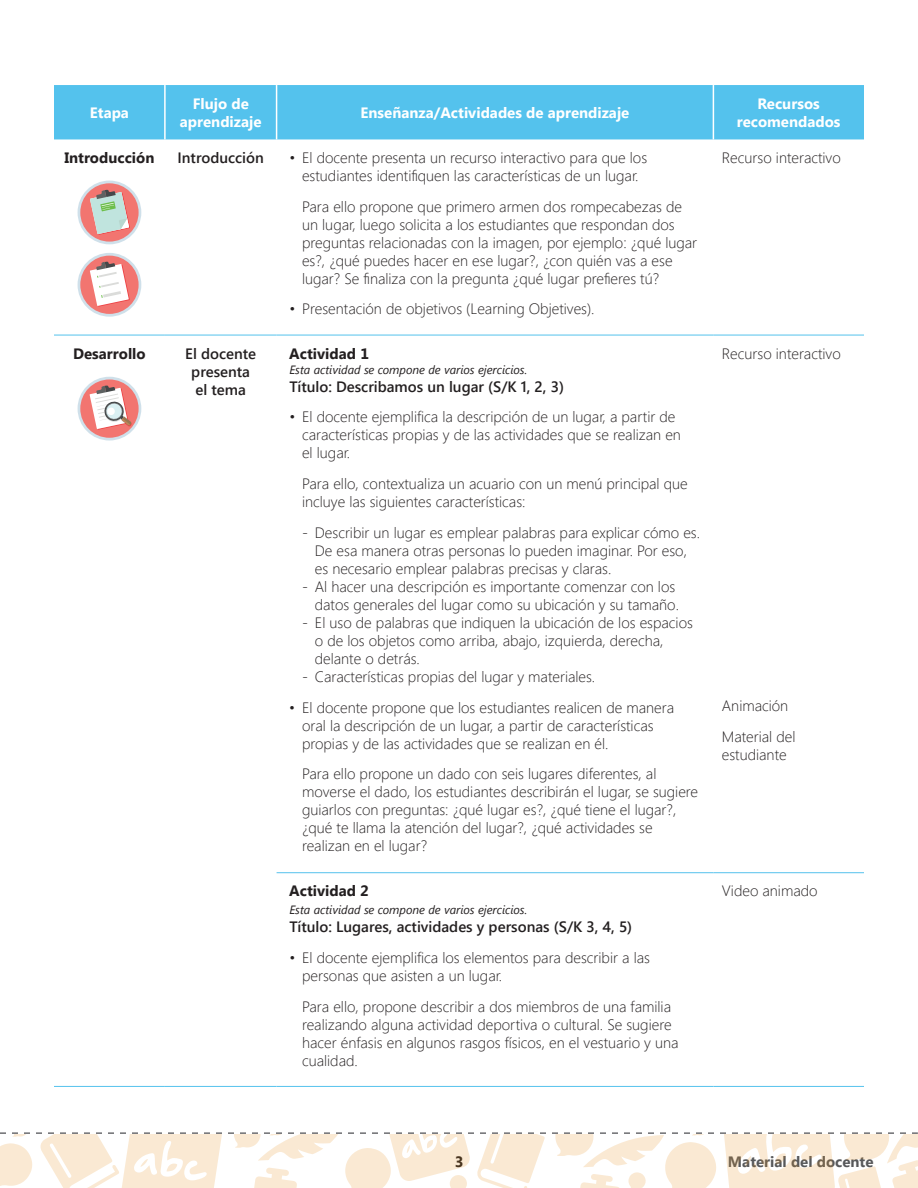
<style>
.page{position:relative;width:918px;height:1188px;background:#fff}
.page>*{position:absolute;margin:0;border:0;box-sizing:border-box;transform-origin:0 0}
.t1{font:300 15px/18px "Segoe UI";color:#231f20}
.t2{font:600 15px/18px "Segoe UI";color:#231f20;text-align:center}
.t3{font:700 15px/18px "Segoe UI";color:#fff;text-align:center}
.t4{font:700 15px "Segoe UI";color:#231f20}
.t5{font:700 15px "Segoe UI";color:#57585a}
.t6{font:italic 12px "Segoe UI";color:#231f20}
</style>
<div class="page">
<svg style="left:0;top:1132px;width:918px;height:56px"></svg>
<div style="left:54px;top:85px;width:810px;height:54px;background:#54c2ed"></div>
<hr style="left:164px;top:85px;width:2px;height:54px;background:#fff">
<hr style="left:276px;top:85px;width:1px;height:54px;background:#fff">
<hr style="left:713px;top:85px;width:1px;height:54px;background:#fff">
<hr style="left:54px;top:335px;width:111px;height:1px;background:#54c2ed">
<hr style="left:165px;top:335px;width:112px;height:1px;background:#54c2ed">
<hr style="left:277px;top:335px;width:436px;height:1px;background:#54c2ed">
<hr style="left:713px;top:335px;width:151px;height:1px;background:#54c2ed">
<hr style="left:277px;top:872px;width:436px;height:1px;background:#54c2ed">
<hr style="left:713px;top:872px;width:151px;height:1px;background:#54c2ed">
<hr style="left:54px;top:1086px;width:111px;height:1px;background:#54c2ed">
<hr style="left:165px;top:1086px;width:112px;height:1px;background:#54c2ed">
<hr style="left:277px;top:1086px;width:436px;height:1px;background:#54c2ed">
<hr style="left:713px;top:1086px;width:151px;height:1px;background:#54c2ed">
<div style="left:78px;top:181px;width:63px;height:63px;background:#cfe0ea;border-radius:50%"></div>
<div style="left:80px;top:183px;width:59px;height:59px;background:#f27570;border-radius:50%"></div>
<svg style="left:90px;top:190px;width:40px;height:45px"></svg>
<svg style="left:78px;top:253px;width:63px;height:64px"></svg>
<div style="left:80px;top:256px;width:59px;height:58px;background:#f27570;border-radius:50%"></div>
<svg style="left:90px;top:261px;width:40px;height:46px"></svg>
<div style="left:78px;top:377px;width:63px;height:64px;background:#cfe0ea;border-radius:50%"></div>
<div style="left:80px;top:379px;width:59px;height:59px;background:#f27570;border-radius:50%"></div>
<svg style="left:90px;top:385px;width:42px;height:45px"></svg>
<p class="t3" style="left:90px;top:103px;width:41px">Etapa</p>
<p class="t3" style="left:180px;top:94px;width:83px">Flujo de aprendizaje</p>
<p class="t3" style="left:361px;top:103px;width:270px">Enseñanza/Actividades de aprendizaje</p>
<p class="t3" style="left:737px;top:94px;width:105px">Recursos recomendados</p>
<p class="t4" style="left:64px;top:147px;width:92px">Introducción</p>
<p class="t2" style="left:178px;top:148px;width:88px">Introducción</p>
<p class="t1" style="left:289px;top:148px;width:359px;text-align:center">• El docente presenta un recurso interactivo para que los estudiantes identifiquen las características de un lugar.</p>
<p class="t1" style="left:302px;top:197px;width:397px">Para ello propone que primero armen dos rompecabezas de un lugar, luego solicita a los estudiantes que respondan dos preguntas relacionadas con la imagen, por ejemplo: ¿qué lugar es?, ¿qué puedes hacer en ese lugar?, ¿con quién vas a ese lugar? Se finaliza con la pregunta ¿qué lugar prefieres tú?</p>
<p class="t1" style="left:289px;top:299px;width:307px">• Presentación de objetivos (Learning Objetives).</p>
<p class="t1" style="left:722px;top:148px;width:120px">Recurso interactivo</p>
<p class="t4" style="left:73px;top:343px;width:74px">Desarrollo</p>
<p class="t2" style="left:185px;top:344px;width:72px">El docente presenta el tema</p>
<p class="t4" style="left:289px;top:343px;width:81px">Actividad 1</p>
<p class="t6" style="left:289px;top:361px;width:239px">Esta actividad se compone de varios ejercicios.</p>
<p class="t2" style="left:289px;top:377px;width:276px">Título: Describamos un lugar (S/K 1, 2, 3)</p>
<p class="t1" style="left:302px;top:407px;width:380px;text-indent:-13px">• El docente ejemplifica la descripción de un lugar, a partir de características propias y de las actividades que se realizan en el lugar.</p>
<p class="t1" style="left:302px;top:474px;width:387px">Para ello, contextualiza un acuario con un menú principal que incluye las siguientes características:</p>
<p class="t1" style="left:315px;top:523px;width:387px;text-indent:-13px">- Describir un lugar es emplear palabras para explicar cómo es.<br>De esa manera otras personas lo pueden imaginar. Por eso, es necesario emplear palabras precisas y claras.</p>
<p class="t1" style="left:302px;top:577px;width:378px;text-align:right">- Al hacer una descripción es importante comenzar con los datos generales del lugar como su ubicación y su tamaño.</p>
<p class="t1" style="left:315px;top:613px;width:380px;text-indent:-13px">- El uso de palabras que indiquen la ubicación de los espacios o de los objetos como arriba, abajo, izquierda, derecha, delante o detrás.</p>
<p class="t1" style="left:302px;top:667px;width:295px">- Características propias del lugar y materiales.</p>
<p class="t1" style="left:302px;top:698px;width:374px;text-indent:-13px">• El docente propone que los estudiantes realicen de manera oral la descripción de un lugar, a partir de características propias y de las actividades que se realizan en él.</p>
<p class="t1" style="left:302px;top:764px;width:398px">Para ello propone un dado con seis lugares diferentes, al moverse el dado, los estudiantes describirán el lugar, se sugiere guiarlos con preguntas: ¿qué lugar es?, ¿qué tiene el lugar?, ¿qué te llama la atención del lugar?, ¿qué actividades se realizan en el lugar?</p>
<p class="t4" style="left:289px;top:880px;width:81px">Actividad 2</p>
<p class="t6" style="left:289px;top:902px;width:239px">Esta actividad se compone de varios ejercicios.</p>
<p class="t2" style="left:289px;top:918px;width:344px">Título: Lugares, actividades y personas (S/K 3, 4, 5)</p>
<p class="t1" style="left:302px;top:948px;width:349px;text-indent:-13px">• El docente ejemplifica los elementos para describir a las personas que asisten a un lugar.</p>
<p class="t1" style="left:302px;top:997px;width:378px">Para ello, propone describir a dos miembros de una familia realizando alguna actividad deportiva o cultural. Se sugiere hacer énfasis en algunos rasgos físicos, en el vestuario y una cualidad.</p>
<p class="t1" style="left:722px;top:344px;width:120px">Recurso interactivo</p>
<p class="t1" style="left:722px;top:690px;width:75px;line-height:30.8px">Animación<br>Material del</p>
<p class="t1" style="left:722px;top:745px;width:66px">estudiante</p>
<p class="t1" style="left:722px;top:881px;width:97px">Video animado</p>
<p class="t4" style="left:455px;top:1151px;width:10px">3</p>
<p class="t5" style="left:728px;top:1151px;width:147px">Material del docente</p>
</div>
